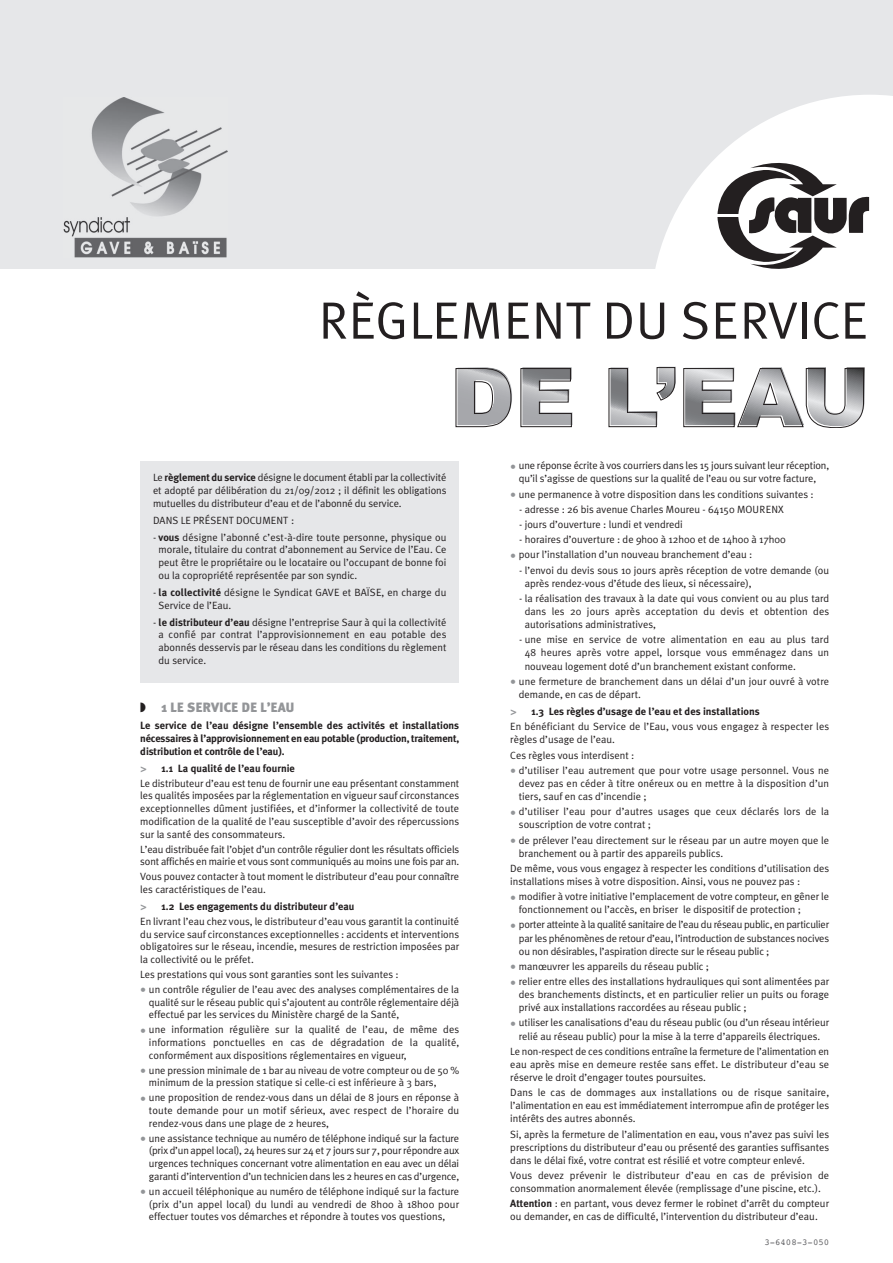
<style>
.page{position:relative;width:893px;height:1263px;background:#fff}
.page>*{position:absolute;margin:0;border:0;box-sizing:border-box;transform-origin:0 0}
.t1{font:52.5px "Meta Plus Normal";color:#231f20}
.t2{font:900 13.5px "Meta Plus";color:#939598}
.t3{font:10.5px/12.8px "Meta Plus Normal";color:#231f20;text-align:justify}
.t4{font:700 10.5px/12.8px "Meta Plus";color:#231f20;text-align:justify}
.t5{font:9px "Courier";color:#636366}
.s1{font-family:"Meta Plus";font-weight:700}
.s2{color:#231f20}
.s3{font-family:"Univers";font-weight:900;color:#939598}
.s4{font-size:12px;color:#939598}
</style>
<div class="page">
<div style="left:0;top:0;width:893px;height:269px;background:#e6e7e9"></div>
<svg style="left:655px;top:95px;width:238px;height:174px;fill:#fff"></svg>
<svg style="left:717px;top:163px;width:152px;height:106px;background:#9e9d9d"></svg>
<hr style="left:716px;top:214px;width:23px;height:3px;background:#fff">
<svg style="left:456px;top:366px;width:409px;height:62px"></svg>
<div style="left:140px;top:461px;width:319px;height:222px;background:#e6e7e9"></div>
<img style="left:64px;top:98px;width:163px;height:159px">
<h1 class="t1" style="left:319px;top:298px;width:550px">RÈGLEMENT DU SERVICE</h1>
<p class="t3" style="left:153px;top:472px;width:295px">Le <span class="s1">règlement du service</span> désigne le document établi par la collectivité et adopté par délibération du 21/09/2012 ; il définit les obligations mutuelles du distributeur d’eau et de l’abonné du service.</p>
<p class="t3" style="left:153px;top:514px;width:143px">DANS LE PRÉSENT DOCUMENT :</p>
<p class="t3" style="left:159px;top:531px;width:289px;text-indent:-5px">- <span class="s1">vous</span> désigne l’abonné c’est-à-dire toute personne, physique ou morale, titulaire du contrat d’abonnement au Service de l’Eau. Ce peut être le propriétaire ou le locataire ou l’occupant de bonne foi ou la copropriété représentée par son syndic.</p>
<p class="t3" style="left:159px;top:586px;width:289px;text-indent:-5px">- <span class="s1">la collectivité</span> désigne le Syndicat GAVE et BAÏSE, en charge du<br>Service de l’Eau.</p>
<p class="t3" style="left:159px;top:616px;width:289px;text-indent:-5px">- <span class="s1">le distributeur d’eau</span> désigne l’entreprise Saur à qui la collectivité a confié par contrat l’approvisionnement en eau potable des abonnés desservis par le réseau dans les conditions du règlement du service.</p>
<p class="t2" style="left:140px;top:702px;width:156px"><span class="s2">◗</span> 1 LE SERVICE DE L’EAU</p>
<p class="t4" style="left:140px;top:720px;width:320px">Le service de l’eau désigne l’ensemble des activités et installations nécessaires à l’approvisionnement en eau potable (production, traitement, distribution et contrôle de l’eau).</p>
<p class="t4" style="left:140px;top:762px;width:156px"><span class="s3">&gt;</span> 1.1 La qualité de l’eau fournie</p>
<p class="t3" style="left:140px;top:777px;width:320px">Le distributeur d’eau est tenu de fournir une eau présentant constamment les qualités imposées par la réglementation en vigueur sauf circonstances exceptionnelles dûment justifiées, et d’informer la collectivité de toute modification de la qualité de l’eau susceptible d’avoir des répercussions sur la santé des consommateurs.</p>
<p class="t3" style="left:140px;top:843px;width:320px">L’eau distribuée fait l’objet d’un contrôle régulier dont les résultats officiels sont affichés en mairie et vous sont communiqués au moins une fois par an.</p>
<p class="t3" style="left:140px;top:871px;width:320px">Vous pouvez contacter à tout moment le distributeur d’eau pour connaître les caractéristiques de l’eau.</p>
<p class="t4" style="left:140px;top:901px;width:216px"><span class="s3">&gt;</span> 1.2 Les engagements du distributeur d’eau</p>
<p class="t3" style="left:140px;top:915px;width:320px">En livrant l’eau chez vous, le distributeur d’eau vous garantit la continuité du service sauf circonstances exceptionnelles : accidents et interventions obligatoires sur le réseau, incendie, mesures de restriction imposées par la collectivité ou le préfet.</p>
<p class="t3" style="left:140px;top:969px;width:260px">Les prestations qui vous sont garanties sont les suivantes :</p>
<p class="t3" style="left:149px;top:983px;width:312px;text-indent:-9px"><span class="s4">•</span> un contrôle régulier de l’eau avec des analyses complémentaires de la qualité sur le réseau public qui s’ajoutent au contrôle réglementaire déjà effectué par les services du Ministère chargé de la Santé,</p>
<p class="t3" style="left:149px;top:1024px;width:312px;text-indent:-9px"><span class="s4">•</span> une information régulière sur la qualité de l’eau, de même des informations ponctuelles en cas de dégradation de la qualité, conformément aux dispositions réglementaires en vigueur,</p>
<p class="t3" style="left:149px;top:1064px;width:312px;text-indent:-9px"><span class="s4">•</span> une pression minimale de 1 bar au niveau de votre compteur ou de 50 % minimum de la pression statique si celle-ci est inférieure à 3 bars,</p>
<p class="t3" style="left:149px;top:1092px;width:312px;text-indent:-9px"><span class="s4">•</span> une proposition de rendez-vous dans un délai de 8 jours en réponse à toute demande pour un motif sérieux, avec respect de l’horaire du rendez-vous dans une plage de 2 heures,</p>
<p class="t3" style="left:149px;top:1132px;width:312px;text-indent:-9px"><span class="s4">•</span> une assistance technique au numéro de téléphone indiqué sur la facture (prix d’un appel local), 24 heures sur 24 et 7 jours sur 7, pour répondre aux urgences techniques concernant votre alimentation en eau avec un délai garanti d’intervention d’un technicien dans les 2 heures en cas d’urgence,</p>
<p class="t3" style="left:149px;top:1185px;width:312px;text-indent:-9px"><span class="s4">•</span> un accueil téléphonique au numéro de téléphone indiqué sur la facture (prix d’un appel local) du lundi au vendredi de 8h00 à 18h00 pour effectuer toutes vos démarches et répondre à toutes vos questions,</p>
<p class="t3" style="left:510px;top:460px;width:320px;text-align:center"><span class="s4">•</span> une réponse écrite à vos courriers dans les 15 jours suivant leur réception, qu’il s’agisse de questions sur la qualité de l’eau ou sur votre facture,</p>
<p class="t3" style="left:510px;top:488px;width:305px"><span class="s4">•</span> une permanence à votre disposition dans les conditions suivantes :</p>
<p class="t3" style="left:519px;top:503px;width:266px">- adresse : 26 bis avenue Charles Moureu - 64150 MOURENX</p>
<p class="t3" style="left:519px;top:519px;width:165px">- jours d’ouverture : lundi et vendredi</p>
<p class="t3" style="left:519px;top:534px;width:268px">- horaires d’ouverture : de 9h00 à 12h00 et de 14h00 à 17h00</p>
<p class="t3" style="left:510px;top:549px;width:244px"><span class="s4">•</span> pour l’installation d’un nouveau branchement d’eau :</p>
<p class="t3" style="left:525px;top:564px;width:306px;text-indent:-5px">- l’envoi du devis sous 10 jours après réception de votre demande (ou après rendez-vous d’étude des lieux, si nécessaire),</p>
<p class="t3" style="left:525px;top:592px;width:306px;text-indent:-5px">- la réalisation des travaux à la date qui vous convient ou au plus tard dans les 20 jours après acceptation du devis et obtention des autorisations administratives,</p>
<p class="t3" style="left:525px;top:634px;width:306px;text-indent:-5px">- une mise en service de votre alimentation en eau au plus tard 48 heures après votre appel, lorsque vous emménagez dans un nouveau logement doté d’un branchement existant conforme.</p>
<p class="t3" style="left:519px;top:675px;width:312px;text-indent:-9px"><span class="s4">•</span> une fermeture de branchement dans un délai d’un jour ouvré à votre demande, en cas de départ.</p>
<p class="t4" style="left:510px;top:706px;width:251px"><span class="s3">&gt;</span> 1.3 Les règles d’usage de l’eau et des installations</p>
<p class="t3" style="left:510px;top:721px;width:320px">En bénéficiant du Service de l’Eau, vous vous engagez à respecter les règles d’usage de l’eau.</p>
<p class="t3" style="left:510px;top:749px;width:125px">Ces règles vous interdisent :</p>
<p class="t3" style="left:519px;top:764px;width:312px;text-indent:-9px"><span class="s4">•</span> d’utiliser l’eau autrement que pour votre usage personnel. Vous ne devez pas en céder à titre onéreux ou en mettre à la disposition d’un tiers, sauf en cas d’incendie ;</p>
<p class="t3" style="left:519px;top:806px;width:312px;text-indent:-9px"><span class="s4">•</span> d’utiliser l’eau pour d’autres usages que ceux déclarés lors de la souscription de votre contrat ;</p>
<p class="t3" style="left:519px;top:834px;width:312px;text-indent:-9px"><span class="s4">•</span> de prélever l’eau directement sur le réseau par un autre moyen que le branchement ou à partir des appareils publics.</p>
<p class="t3" style="left:510px;top:862px;width:320px">De même, vous vous engagez à respecter les conditions d’utilisation des installations mises à votre disposition. Ainsi, vous ne pouvez pas :</p>
<p class="t3" style="left:519px;top:891px;width:312px;text-indent:-9px"><span class="s4">•</span> modifier à votre initiative l’emplacement de votre compteur, en gêner le fonctionnement ou l’accès, en briser le dispositif de protection ;</p>
<p class="t3" style="left:519px;top:919px;width:312px;text-indent:-9px"><span class="s4">•</span> porter atteinte à la qualité sanitaire de l’eau du réseau public, en particulier par les phénomènes de retour d’eau, l’introduction de substances nocives ou non désirables, l’aspiration directe sur le réseau public ;</p>
<p class="t3" style="left:510px;top:960px;width:200px"><span class="s4">•</span> manœuvrer les appareils du réseau public ;</p>
<p class="t3" style="left:519px;top:975px;width:312px;text-indent:-9px"><span class="s4">•</span> relier entre elles des installations hydrauliques qui sont alimentées par des branchements distincts, et en particulier relier un puits ou forage privé aux installations raccordées au réseau public ;</p>
<p class="t3" style="left:510px;top:1017px;width:320px;text-align:center"><span class="s4">•</span> utiliser les canalisations d’eau du réseau public (ou d’un réseau intérieur relié au réseau public) pour la mise à la terre d’appareils électriques.</p>
<p class="t3" style="left:510px;top:1045px;width:320px">Le non-respect de ces conditions entraîne la fermeture de l’alimentation en eau après mise en demeure restée sans effet. Le distributeur d’eau se réserve le droit d’engager toutes poursuites.</p>
<p class="t3" style="left:510px;top:1087px;width:320px">Dans le cas de dommages aux installations ou de risque sanitaire, l’alimentation en eau est immédiatement interrompue afin de protéger les intérêts des autres abonnés.</p>
<p class="t3" style="left:510px;top:1128px;width:320px">Si, après la fermeture de l’alimentation en eau, vous n’avez pas suivi les prescriptions du distributeur d’eau ou présenté des garanties suffisantes dans le délai fixé, votre contrat est résilié et votre compteur enlevé.</p>
<p class="t3" style="left:510px;top:1169px;width:320px">Vous devez prévenir le distributeur d’eau en cas de prévision de consommation anormalement élevée (remplissage d’une piscine, etc.).</p>
<p class="t3" style="left:510px;top:1198px;width:320px"><span class="s1">Attention</span> : en partant, vous devez fermer le robinet d’arrêt du compteur ou demander, en cas de difficulté, l’intervention du distributeur d’eau.</p>
<p class="t5" style="left:764px;top:1236px;width:66px">3-6408-3-050</p>
</div>
